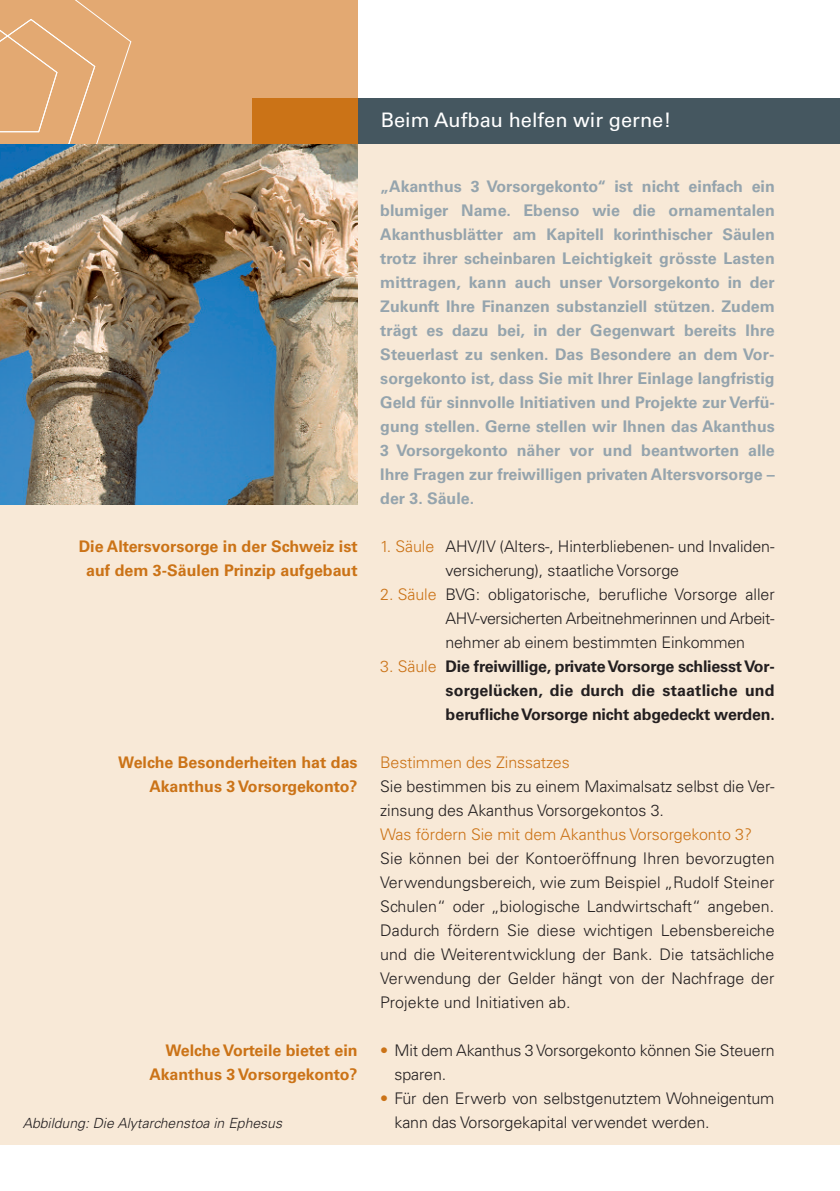
<style>
.page{position:relative;width:840px;height:1191px;background:#fff}
.page>*{position:absolute;margin:0;border:0;box-sizing:border-box;transform-origin:0 0}
.t1{font:20px "Univers";color:#fff}
.t2{font:300 16px/24px "Univers";letter-spacing:-.005em;color:#231f20}
.t3{font:700 16px/24px "Univers";color:#95a4ad;text-align:justify}
.t4{font:700 16px/24px "Univers";color:#cb7317;text-align:right}
.t5{font:700 16px/24px "Univers";letter-spacing:-.01em;color:#231f20;text-align:justify}
.t6{font:300 16px "Univers";letter-spacing:-.005em;color:#cb7317}
.t7{font:italic 300 14px "Univers";color:#231f20}
.s1{color:#cb7317}
.s2{font-weight:300;color:#cb7317}
</style>
<div class="page">
<div style="left:0;top:144px;width:839px;height:1001px;background:#f8e9d7"></div>
<div style="left:0;top:0;width:357px;height:144px;background:#e3a972"></div>
<svg style="left:0;top:0;width:131px;height:144px"></svg>
<div style="left:357px;top:99px;width:482px;height:45px;background:#455760"></div>
<div style="left:252px;top:99px;width:105px;height:45px;background:#cb7317"></div>
<img style="left:0;top:144px;width:357px;height:360px">
<p class="t4" style="left:79px;top:536px;width:280px;text-align:center">Die Altersvorsorge in der Schweiz ist auf dem 3-Säulen Prinzip aufgebaut</p>
<p class="t4" style="left:118px;top:752px;width:241px">Welche Besonderheiten hat das<br>Akanthus 3 Vorsorgekonto?</p>
<p class="t4" style="left:149px;top:1040px;width:210px">Welche Vorteile bietet ein<br>Akanthus 3 Vorsorgekonto?</p>
<p class="t7" style="left:23px;top:1118px;width:261px">Abbildung: Die Alytarchenstoa in Ephesus</p>
<p class="t1" style="left:380px;top:113px;width:292px">Beim Aufbau helfen wir gerne!</p>
<p class="t3" style="left:380px;top:176px;width:396px">„Akanthus 3 Vorsorgekonto“ ist nicht einfach ein blumiger Name. Ebenso wie die ornamentalen Akanthusblätter am Kapitell korinthischer Säulen trotz ihrer scheinbaren Leichtigkeit grösste Lasten mittragen, kann auch unser Vorsorgekonto in der Zukunft Ihre Finanzen substanziell stützen. Zudem trägt es dazu bei, in der Gegenwart bereits Ihre Steuerlast zu senken. Das Besondere an dem Vor&shy;sorgekonto ist, dass Sie mit Ihrer Einlage langfristig Geld für sinnvolle Initiativen und Projekte zur Verfü&shy;gung stellen. Gerne stellen wir Ihnen das Akanthus 3 Vorsorgekonto näher vor und beantworten alle Ihre Fragen zur freiwilligen privaten Altersvorsorge – der 3. Säule.</p>
<p class="t2" style="left:445px;top:536px;width:330px;text-indent:-65px"><span class="s1">1. Säule</span> AHV/IV (Alters-, Hinterbliebenen- und Invaliden&shy;versicherung), staatliche Vorsorge</p>
<p class="t2" style="left:445px;top:584px;width:330px;text-align:justify;text-indent:-65px"><span class="s1">2. Säule</span> BVG: obligatorische, berufliche Vorsorge aller AHV-versicherten Arbeitnehmerinnen und Arbeit&shy;nehmer ab einem bestimmten Einkommen</p>
<p class="t5" style="left:445px;top:656px;width:331px;text-indent:-65px"><span class="s2">3. Säule</span> Die freiwillige, private Vorsorge schliesst Vor&shy;sorgelücken, die durch die staatliche und berufliche Vorsorge nicht abgedeckt werden.</p>
<p class="t6" style="left:380px;top:756px;width:191px">Bestimmen des Zinssatzes</p>
<p class="t2" style="left:380px;top:776px;width:396px">Sie bestimmen bis zu einem Maximalsatz selbst die Ver&shy;zinsung des Akanthus Vorsorgekontos 3.</p>
<p class="t6" style="left:380px;top:828px;width:373px">Was fördern Sie mit dem Akanthus Vorsorgekonto 3?</p>
<p class="t2" style="left:380px;top:848px;width:396px;text-align:justify">Sie können bei der Kontoeröffnung Ihren bevorzugten Verwendungsbereich, wie zum Beispiel „Rudolf Steiner Schulen“ oder „biologische Landwirtschaft“ angeben.<br>Dadurch fördern Sie diese wichtigen Lebensbereiche und die Weiterentwicklung der Bank. Die tatsächliche Verwendung der Gelder hängt von der Nachfrage der Projekte und Initiativen ab.</p>
<p class="t2" style="left:394px;top:1040px;width:381px;text-indent:-14px"><span class="s1">•</span> Mit dem Akanthus 3 Vorsorgekonto können Sie Steuern sparen.</p>
<p class="t2" style="left:394px;top:1088px;width:381px;text-indent:-14px"><span class="s1">•</span> Für den Erwerb von selbstgenutztem Wohneigentum kann das Vorsorgekapital verwendet werden.</p>
</div>
